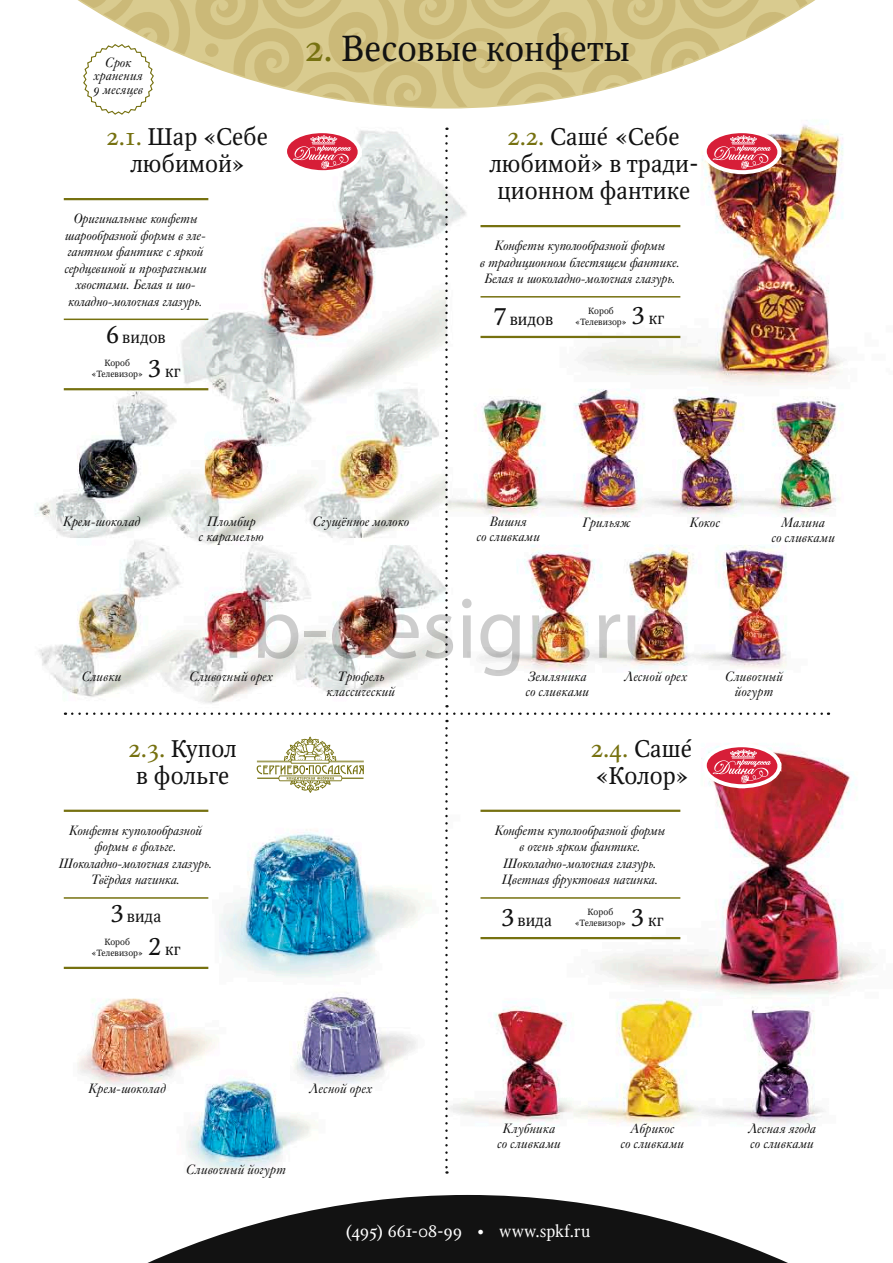
<style>
.page{position:relative;width:893px;height:1263px;background:#fff}
.page>*{position:absolute;margin:0;border:0;box-sizing:border-box;transform-origin:0 0}
.t1{font:87.6px "Myriad Pro";color:rgb(0 0 0/.2)}
.t2{font:36px "Octava OSC";color:#121212}
.t3{font:24px/27px "Octava OSC";color:#121212;text-align:center}
.t4{font:24px "Octava C";color:#121212}
.t5{font:16.5px "Octava C";color:#121212}
.t6{font:16.5px "Octava OSC";letter-spacing:.01em;color:#fff}
.t7{font:italic 13.5px/16.5px "Kis OSCBT";letter-spacing:.005em;color:#121212;text-align:center}
.t8{font:9px/10.5px "Octava C";color:#121212;text-align:center}
.s1{color:#767110}
.s2{font-size:24px}
</style>
<div class="page">
<img style="left:35px;top:120px;width:837px;height:1075px">
<div style="left:253px;top:757px;width:114px;height:26px;background:#fff"></div>
<svg style="left:257px;top:734px;width:107px;height:60px"></svg>
<svg style="left:147px;top:1195px;width:641px;height:68px;fill:#121212"></svg>
<svg style="left:79px;top:0;width:735px;height:115px"></svg>
<svg style="left:445px;top:728px;width:3px;height:446px"></svg>
<hr style="left:64px;top:198px;width:144px;height:2px;background:#767110">
<hr style="left:64px;top:319px;width:144px;height:1px;background:#767110">
<hr style="left:64px;top:388px;width:144px;height:2px;background:#767110">
<hr style="left:480px;top:810px;width:200px;height:2px;background:#767110">
<hr style="left:64px;top:810px;width:144px;height:2px;background:#767110">
<hr style="left:480px;top:897px;width:200px;height:2px;background:#767110">
<hr style="left:64px;top:897px;width:144px;height:2px;background:#767110">
<hr style="left:480px;top:937px;width:200px;height:2px;background:#767110">
<hr style="left:64px;top:967px;width:144px;height:2px;background:#767110">
<svg style="left:702px;top:743px;width:79px;height:45px"></svg>
<img style="left:72px;top:128px;width:757px;height:594px">
<p class="t7" style="left:94px;top:55px;width:51px;line-height:13.5px">Срок хранения<br>9 месяцев</p>
<h2 class="t2" style="left:305px;top:28px;width:326px"><span class="s1">2.</span> Весовые конфеты</h2>
<h3 class="t3" style="left:107px;top:124px;width:163px"><span class="s1">2.1.</span> Шар «Себе любимой»</h3>
<h3 class="t3" style="left:489px;top:124px;width:208px"><span class="s1">2.2.</span> Саше´ «Себе любимой» в тради&shy;ционном фантике</h3>
<p class="t7" style="left:65px;top:211px;width:144px">Оригинальные конфеты шарообразной формы в эле&shy;гантном фантике с яркой сердцевиной и прозрачными хвостами. Белая и шо&shy;коладно-молочная глазурь.</p>
<p class="t5" style="left:106px;top:328px;width:61px"><span class="s2">6</span> видов</p>
<p class="t8" style="left:92px;top:358px;width:53px">Короб «Телевизор»</p>
<p class="t5" style="left:148px;top:362px;width:34px"><span class="s2">3</span> кг</p>
<p class="t7" style="left:63px;top:514px;width:79px">Крем-шоколад</p>
<p class="t7" style="left:199px;top:514px;width:66px;line-height:15px">Пломбир<br>с карамелью</p>
<p class="t7" style="left:313px;top:514px;width:98px">Сгущённое молоко</p>
<p class="t7" style="left:480px;top:238px;width:201px">Конфеты куполообразной формы<br>в традиционном блестящем фантике.<br>Белая и шоколадно-молочная глазурь.</p>
<p class="t8" style="left:588px;top:306px;width:27px">Короб</p>
<p class="t5" style="left:494px;top:310px;width:61px"><span class="s2">7</span> видов</p>
<p class="t8" style="left:575px;top:316px;width:53px">«Телевизор»</p>
<p class="t5" style="left:632px;top:310px;width:34px"><span class="s2">3</span> кг</p>
<p class="t7" style="left:477px;top:514px;width:65px;line-height:15px">Вишня<br>со сливками</p>
<p class="t7" style="left:772px;top:515px;width:65px;line-height:15px">Малина<br>со сливками</p>
<p class="t7" style="left:583px;top:514px;width:50px">Грильяж</p>
<p class="t7" style="left:690px;top:514px;width:32px">Кокос</p>
<p class="t7" style="left:82px;top:669px;width:41px">Сливки</p>
<h1 class="t1" style="left:223px;top:574px;width:448px">rb-design.ru</h1>
<p class="t7" style="left:526px;top:670px;width:65px;line-height:15px;text-align:left">Земляника со сливками</p>
<p class="t7" style="left:625px;top:669px;width:64px">Лесной орех</p>
<p class="t7" style="left:725px;top:670px;width:60px;line-height:15px">Сливочный йогурт</p>
<p class="t7" style="left:190px;top:669px;width:85px">Сливочный орех</p>
<p class="t7" style="left:327px;top:670px;width:70px;line-height:15px">Трюфель классический</p>
<h3 class="t3" style="left:129px;top:736px;width:110px"><span class="s1">2.3.</span> Купол в фольге</h3>
<h3 class="t3" style="left:591px;top:736px;width:104px;text-align:left"><span class="s1">2.4.</span> Саше´ «Колор»</h3>
<p class="t7" style="left:59px;top:822px;width:155px">Конфеты куполообразной формы в фольге.<br>Шоколадно-молочная глазурь.<br>Твёрдая начинка.</p>
<p class="t7" style="left:495px;top:822px;width:172px">Конфеты куполообразной формы в очень ярком фантике.<br>Шоколадно-молочная глазурь.<br>Цветная фруктовая начинка.</p>
<h3 class="t4" style="left:111px;top:900px;width:14px">3</h3>
<p class="t5" style="left:501px;top:911px;width:52px"><span class="s2">3</span> вида</p>
<p class="t5" style="left:127px;top:907px;width:36px">вида</p>
<p class="t8" style="left:92px;top:937px;width:53px">Короб «Телевизор»</p>
<p class="t5" style="left:148px;top:940px;width:34px"><span class="s2">2</span> кг</p>
<p class="t8" style="left:575px;top:907px;width:53px">Короб «Телевизор»</p>
<p class="t5" style="left:631px;top:911px;width:34px"><span class="s2">3</span> кг</p>
<p class="t7" style="left:89px;top:1080px;width:79px">Крем-шоколад</p>
<p class="t7" style="left:310px;top:1080px;width:64px">Лесной орех</p>
<p class="t7" style="left:187px;top:1161px;width:101px">Сливочный йогурт</p>
<p class="t7" style="left:498px;top:1121px;width:65px;line-height:15px">Клубника со сливками</p>
<p class="t7" style="left:621px;top:1121px;width:65px;line-height:15px">Абрикос<br>со сливками</p>
<p class="t7" style="left:749px;top:1121px;width:69px;line-height:15px;text-align:left">Лесная ягода со сливками</p>
<p class="t6" style="left:345px;top:1222px;width:247px">(495) 661-08-99 • www.spkf.ru</p>
</div>
